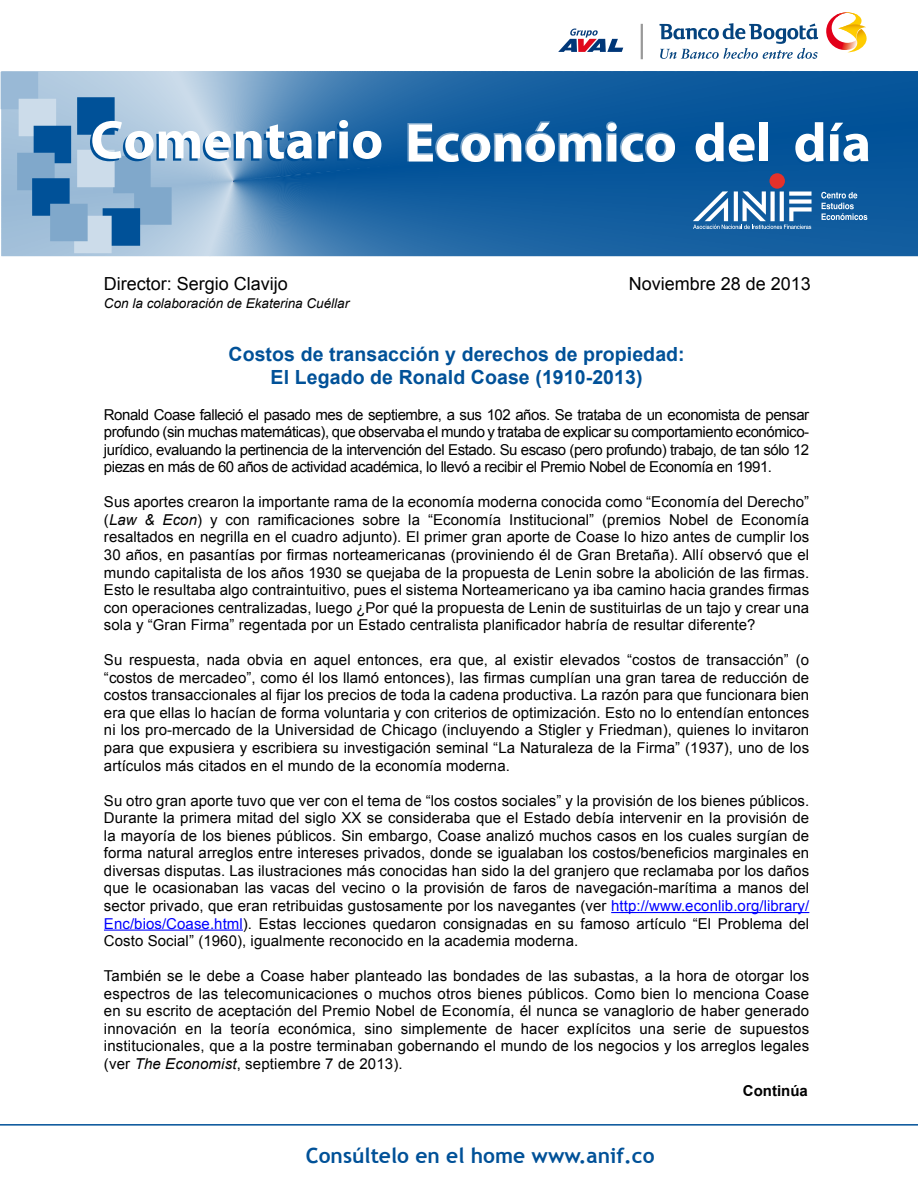
<style>
.page{position:relative;width:918px;height:1188px;background:#fff}
.page>*{position:absolute;margin:0;border:0;box-sizing:border-box;transform-origin:0 0}
.t1{font:700 21px "Trebuchet MS";color:#005198}
.t2{font:700 19.5px/23.4px "Arial";letter-spacing:.005em;color:#005198;text-align:center}
.t3{font:18px "Arial";color:#000}
.t4{font:15px/17.5px "Arial";letter-spacing:.005em;color:#000;text-align:justify}
.t5{font:700 15px "Arial";color:#000}
.t6{font:italic 13.5px "Arial";color:#000}
.s1{font-style:italic}
.s2{color:#00f}
</style>
<div class="page">
<svg style="left:826px;top:12px;width:41px;height:41px"></svg>
<svg style="left:660px;top:23px;width:158px;height:36px"></svg>
<svg style="left:558px;top:29px;width:65px;height:23px"></svg>
<hr style="left:641px;top:24px;width:2px;height:35px;background:#999">
<svg style="left:1px;top:71px;width:917px;height:185px;background:#4b84b6"></svg>
<hr style="left:0;top:1124px;width:918px;height:2px;background:#005198">
<hr style="left:611px;top:912px;width:198px;height:1px;background:#00f">
<hr style="left:104px;top:930px;width:139px;height:1px;background:#00f">
<p class="t3" style="left:104px;top:272px;width:186px">Director: Sergio Clavijo</p>
<p class="t3" style="left:629px;top:272px;width:184px">Noviembre 28 de 2013</p>
<p class="t6" style="left:104px;top:295px;width:247px">Con la colaboración de Ekaterina Cuéllar</p>
<h2 class="t2" style="left:229px;top:343px;width:458px">Costos de transacción y derechos de propiedad:<br>El Legado de Ronald Coase (1910-2013)</h2>
<p class="t4" style="left:104px;top:406px;width:707px">Ronald Coase falleció el pasado mes de septiembre, a sus 102 años. Se trataba de un economista de pensar profundo (sin muchas matemáticas), que observaba el mundo y trataba de explicar su comportamiento económico&shy;jurídico, evaluando la pertinencia de la intervención del Estado. Su escaso (pero profundo) trabajo, de tan sólo 12 piezas en más de 60 años de actividad académica, lo llevó a recibir el Premio Nobel de Economía en 1991.</p>
<p class="t4" style="left:104px;top:493px;width:707px">Sus aportes crearon la importante rama de la economía moderna conocida como “Economía del Derecho” (<span class="s1">Law &amp; Econ</span>) y con ramificaciones sobre la “Economía Institucional” (premios Nobel de Economía resaltados en negrilla en el cuadro adjunto). El primer gran aporte de Coase lo hizo antes de cumplir los 30 años, en pasantías por firmas norteamericanas (proviniendo él de Gran Bretaña). Allí observó que el mundo capitalista de los años 1930 se quejaba de la propuesta de Lenin sobre la abolición de las firmas.<br>Esto le resultaba algo contraintuitivo, pues el sistema Norteamericano ya iba camino hacia grandes firmas con operaciones centralizadas, luego ¿Por qué la propuesta de Lenin de sustituirlas de un tajo y crear una sola y “Gran Firma” regentada por un Estado centralista planificador habría de resultar diferente?</p>
<p class="t4" style="left:104px;top:651px;width:707px">Su respuesta, nada obvia en aquel entonces, era que, al existir elevados “costos de transacción” (o “costos de mercadeo”, como él los llamó entonces), las firmas cumplían una gran tarea de reducción de costos transaccionales al fijar los precios de toda la cadena productiva. La razón para que funcionara bien era que ellas lo hacían de forma voluntaria y con criterios de optimización. Esto no lo entendían entonces ni los pro-mercado de la Universidad de Chicago (incluyendo a Stigler y Friedman), quienes lo invitaron para que expusiera y escribiera su investigación seminal “La Naturaleza de la Firma” (1937), uno de los artículos más citados en el mundo de la economía moderna.</p>
<p class="t4" style="left:104px;top:792px;width:707px">Su otro gran aporte tuvo que ver con el tema de “los costos sociales” y la provisión de los bienes públicos.<br>Durante la primera mitad del siglo XX se consideraba que el Estado debía intervenir en la provisión de la mayoría de los bienes públicos. Sin embargo, Coase analizó muchos casos en los cuales surgían de forma natural arreglos entre intereses privados, donde se igualaban los costos/beneficios marginales en diversas disputas. Las ilustraciones más conocidas han sido la del granjero que reclamaba por los daños que le ocasionaban las vacas del vecino o la provisión de faros de navegación-marítima a manos del sector privado, que eran retribuidas gustosamente por los navegantes (ver <span class="s2">http://www.econlib.org/library/ Enc/bios/Coase.html</span>). Estas lecciones quedaron consignadas en su famoso artículo “El Problema del Costo Social” (1960), igualmente reconocido en la academia moderna.</p>
<p class="t4" style="left:104px;top:967px;width:707px">También se le debe a Coase haber planteado las bondades de las subastas, a la hora de otorgar los espectros de las telecomunicaciones o muchos otros bienes públicos. Como bien lo menciona Coase en su escrito de aceptación del Premio Nobel de Economía, él nunca se vanaglorio de haber generado innovación en la teoría económica, sino simplemente de hacer explícitos una serie de supuestos institucionales, que a la postre terminaban gobernando el mundo de los negocios y los arreglos legales (ver <span class="s1">The Economist</span>, septiembre 7 de 2013).</p>
<h1 class="t1" style="left:306px;top:1142px;width:350px">Consúltelo en el home www.anif.co</h1>
<p class="t5" style="left:743px;top:1081px;width:66px">Continúa</p>
</div>
